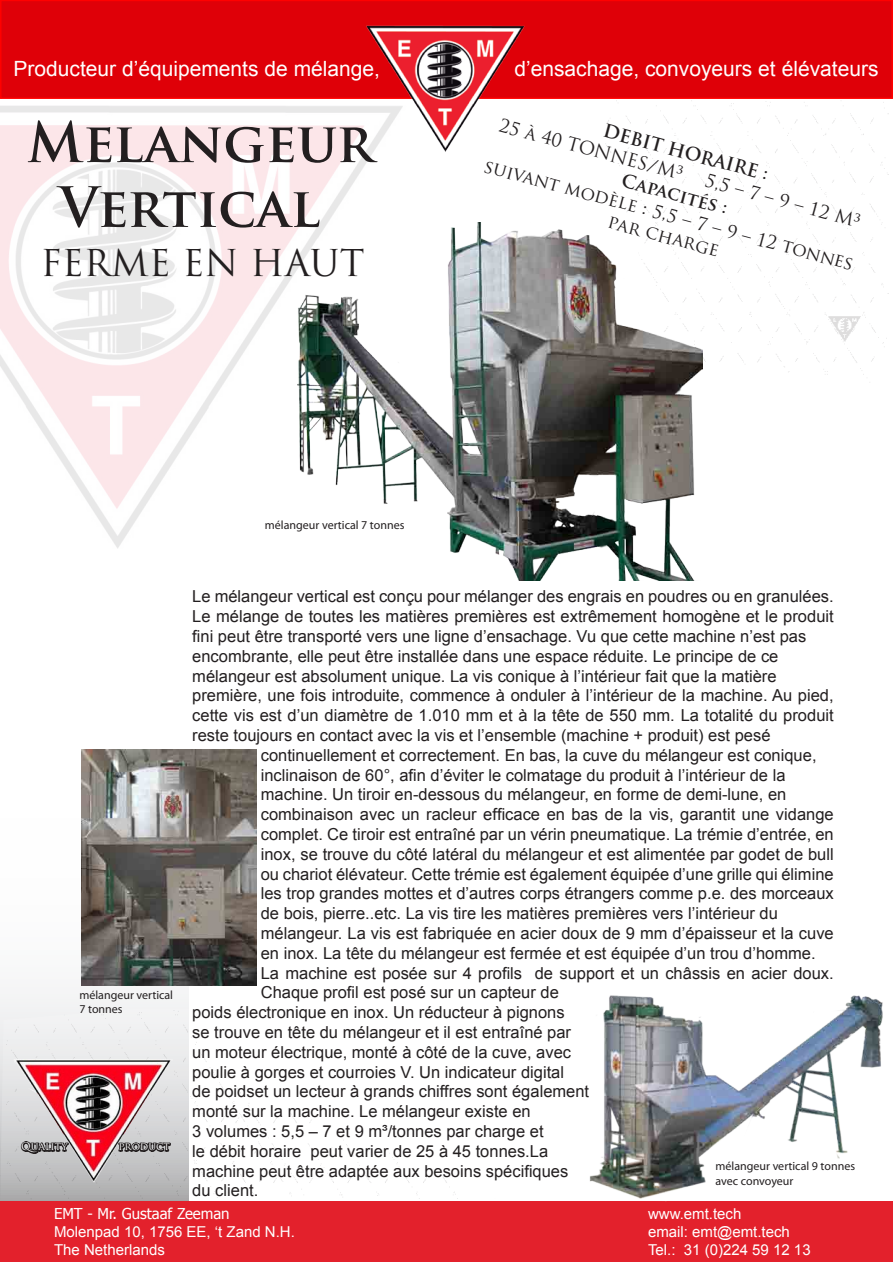
<style>
.page{position:relative;width:893px;height:1263px;background:#fff}
.page>*{position:absolute;margin:0;border:0;box-sizing:border-box;transform-origin:0 0}
.Kop_1{font:700 54px "Trajan Pro";color:#231f20}
.Kop_2{font:36px "Trajan Pro";color:#231f20}
.t1{font:21px "Arial";color:#fff}
.Kop_3{font:18px/21.6px "Trajan Pro";color:#231f20;text-align:center}
.Kop_3-2{font:700 18px "Trajan Pro";color:#231f20}
.hoofdstekst_arial_12{font:16.5px/19.8px "Arial";color:#231f20;text-align:justify}
.t2{font:15px "Arial";color:#fff}
.t3{font:15px "Tahoma";color:#fff}
.hoofdstekst_arial_12-2{font:12px "Myriad Pro";color:#231f20}
.t4{font:10.5px "Trajan Pro";color:#fff}
</style>
<div class="page">
<img style="left:605px;top:100px;width:284px;height:275px">
<img style="left:0;top:1008px;width:216px;height:193px">
<img style="left:202px;top:1071px;width:256px;height:130px">
<div style="left:0;top:1201px;width:893px;height:61px;background:#e3212c"></div>
<div style="left:1px;top:0;width:891px;height:98px;background:#df0008"></div>
<div style="left:0;top:0;width:893px;height:99px;border:2px solid #f00"></div>
<img style="left:364px;top:0;width:163px;height:152px">
<img style="left:0;top:106px;width:410px;height:442px">
<img style="left:81px;top:749px;width:175px;height:237px">
<img style="left:589px;top:995px;width:294px;height:207px">
<img style="left:14px;top:1059px;width:158px;height:123px">
<svg style="left:20px;top:1132px;width:50px;height:30px"></svg>
<svg style="left:117px;top:1140px;width:55px;height:25px"></svg>
<img style="left:297px;top:223px;width:405px;height:358px">
<p class="t1" style="left:14px;top:54px;width:368px">Producteur d’équipements de mélange,</p>
<p class="t1" style="left:514px;top:54px;width:366px">d’ensachage, convoyeurs et élévateurs</p>
<p class="Kop_1" style="left:27px;top:109px;width:348px">Melangeur</p>
<p class="Kop_1" style="left:59px;top:174px;width:262px">Vertical</p>
<p class="Kop_2" style="left:40px;top:241px;width:326px">FERME EN HAUT</p>
<p class="Kop_3" style="left:503px;top:114px;width:191px;rotate:15deg">25 à 40 TONNES/M³</p>
<p class="Kop_3-2" style="left:607px;top:119px;width:171px;rotate:15deg">DEBIT HORAIRE :</p>
<p class="Kop_3" style="left:488px;top:155px;width:383px;rotate:15deg">suivant modèle : 5,5 – 7 – 9 – 12 tonnes par charge</p>
<p class="Kop_3-2" style="left:625px;top:169px;width:110px;rotate:15deg">Capacités :</p>
<p class="Kop_3" style="left:708px;top:169px;width:162px;rotate:15deg">5,5 – 7 – 9 – 12 M³</p>
<p class="hoofdstekst_arial_12-2" style="left:265px;top:517px;width:141px">mélangeur vertical 7 tonnes</p>
<p class="hoofdstekst_arial_12-2" style="left:79px;top:987px;width:95px">mélangeur vertical</p>
<p class="hoofdstekst_arial_12-2" style="left:79px;top:1002px;width:45px">7 tonnes</p>
<p class="t4" style="left:21px;top:1140px;width:48px">Quality</p>
<p class="t4" style="left:119px;top:1140px;width:53px">product</p>
<p class="hoofdstekst_arial_12" style="left:192px;top:587px;width:643px">Le mélangeur vertical est conçu pour mélanger des engrais en poudres ou en granulées.<br>Le mélange de toutes les matières premières est extrêmement homogène et le produit fini peut être transporté vers une ligne d’ensachage. Vu que cette machine n’est pas</p>
<p class="hoofdstekst_arial_12" style="left:192px;top:646px;width:588px">encombrante, elle peut être installée dans une espace réduite. Le principe de ce</p>
<p class="hoofdstekst_arial_12" style="left:192px;top:666px;width:586px">mélangeur est absolument unique. La vis conique à l’intérieur fait que la matière</p>
<p class="hoofdstekst_arial_12" style="left:192px;top:686px;width:643px">première, une fois introduite, commence à onduler à l’intérieur de la machine. Au pied, cette vis est d’un diamètre de 1.010 mm et à la tête de 550 mm. La totalité du produit reste toujours en contact avec la vis et l’ensemble (machine + produit) est pesé</p>
<p class="hoofdstekst_arial_12" style="left:261px;top:745px;width:557px">continuellement et correctement. En bas, la cuve du mélangeur est conique,</p>
<p class="hoofdstekst_arial_12" style="left:261px;top:765px;width:526px">inclinaison de 60°, afin d’éviter le colmatage du produit à l’intérieur de la</p>
<p class="hoofdstekst_arial_12" style="left:261px;top:785px;width:527px">machine. Un tiroir en-dessous du mélangeur, en forme de demi-lune, en</p>
<p class="hoofdstekst_arial_12" style="left:261px;top:805px;width:574px">combinaison avec un racleur efficace en bas de la vis, garantit une vidange complet. Ce tiroir est entraîné par un vérin pneumatique. La trémie d’entrée, en inox, se trouve du côté latéral du mélangeur et est alimentée par godet de bull ou chariot élévateur. Cette trémie est également équipée d’une grille qui élimine les trop grandes mottes et d’autres corps étrangers comme p.e. des morceaux de bois, pierre..etc. La vis tire les matières premières vers l’intérieur du</p>
<p class="hoofdstekst_arial_12" style="left:261px;top:923px;width:574px">mélangeur. La vis est fabriquée en acier doux de 9 mm d’épaisseur et la cuve en inox. La tête du mélangeur est fermée et est équipée d’un trou d’homme.</p>
<p class="hoofdstekst_arial_12" style="left:261px;top:963px;width:574px">La machine est posée sur 4 profils de support et un châssis en acier doux.<br>Chaque profil est posé sur un capteur de</p>
<p class="hoofdstekst_arial_12" style="left:192px;top:1003px;width:374px">poids électronique en inox. Un réducteur à pignons</p>
<p class="hoofdstekst_arial_12" style="left:192px;top:1022px;width:380px">se trouve en tête du mélangeur et il est entraîné par</p>
<p class="hoofdstekst_arial_12" style="left:192px;top:1042px;width:380px">un moteur électrique, monté à côté de la cuve, avec</p>
<p class="hoofdstekst_arial_12" style="left:192px;top:1062px;width:373px">poulie à gorges et courroies V. Un indicateur digital</p>
<p class="hoofdstekst_arial_12" style="left:192px;top:1082px;width:398px">de poidset un lecteur à grands chiffres sont également</p>
<p class="hoofdstekst_arial_12" style="left:192px;top:1102px;width:340px">monté sur la machine. Le mélangeur existe en</p>
<p class="hoofdstekst_arial_12" style="left:192px;top:1121px;width:353px">3 volumes : 5,5 – 7 et 9 m³/tonnes par charge et</p>
<p class="hoofdstekst_arial_12" style="left:192px;top:1141px;width:357px">le débit horaire peut varier de 25 à 45 tonnes.La</p>
<p class="hoofdstekst_arial_12" style="left:192px;top:1161px;width:378px">machine peut être adaptée aux besoins spécifiques</p>
<p class="hoofdstekst_arial_12" style="left:192px;top:1181px;width:68px">du client.</p>
<p class="hoofdstekst_arial_12-2" style="left:716px;top:1159px;width:141px">mélangeur vertical 9 tonnes</p>
<p class="hoofdstekst_arial_12-2" style="left:716px;top:1173px;width:79px">avec convoyeur</p>
<p class="t3" style="left:54px;top:1204px;width:177px">EMT - Mr. Gustaaf Zeeman</p>
<p class="t2" style="left:648px;top:1204px;width:95px">www.emt.tech</p>
<p class="t2" style="left:54px;top:1222px;width:242px">Molenpad 10, 1756 EE, ‘t Zand N.H.</p>
<p class="t2" style="left:648px;top:1222px;width:143px">email: emt@emt.tech</p>
<p class="t2" style="left:54px;top:1240px;width:112px">The Netherlands</p>
<p class="t2" style="left:648px;top:1240px;width:164px">Tel.: 31 (0)224 59 12 13</p>
</div>
